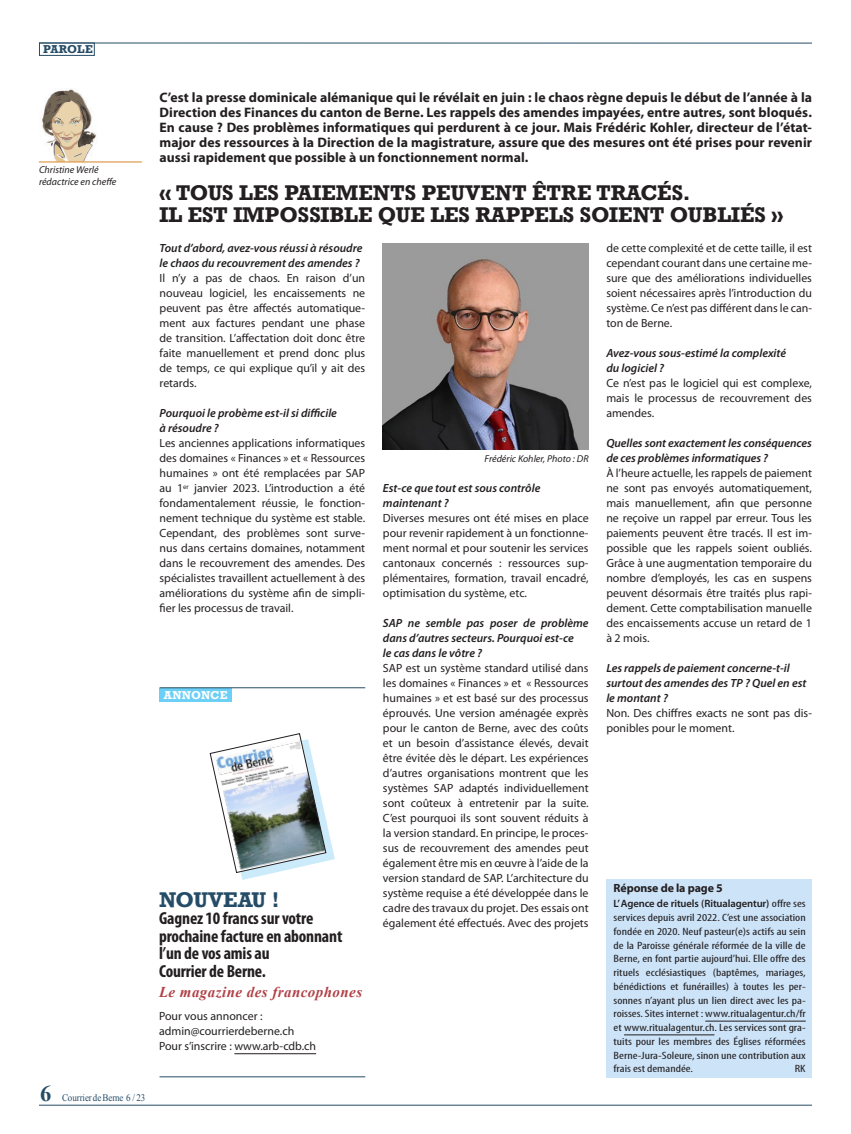
<style>
.page{position:relative;width:851px;height:1134px;background:#fff}
.page>*{position:absolute;margin:0;border:0;box-sizing:border-box;transform-origin:0 0}
.t1{font:700 22.5px "Times New Roman";color:#254c67}
.t2{font:700 20px/22.5px "Rockwell";color:#231f20}
.t3{font:700 20px "Rockwell";letter-spacing:-.015em;color:#254c67}
.t4{font:700 condensed 17.5px/17.5px "Myriad Pro";letter-spacing:-.01em;color:#231f20}
.t5{font:italic 700 15px "Times New Roman";letter-spacing:.03em;color:#b14147}
.t6{font:700 13.75px/15px "Myriad Pro";color:#231f20;text-align:justify}
.t7{font:11.88px/15px "Myriad Pro";color:#231f20;text-align:justify}
.t8{font:italic 600 11.88px/15px "Myriad Pro";color:#231f20}
.t9{font:700 11.88px "Myriad Pro";letter-spacing:-.01em;color:#231f20}
.t10{font:700 10.75px "Rockwell";letter-spacing:.015em;color:#fff}
.t11{font:700 10.75px "Rockwell";letter-spacing:.005em;color:#254c67}
.t12{font:condensed 10.62px/13.8px "Myriad Pro";color:#231f20;text-align:justify;scale:1.25 1}
.t13{font:italic 10px/11.2px "Myriad Pro";color:#231f20}
.t14{font:10px "Times New Roman";letter-spacing:-.01em;color:#254c67;scale:.9 1}
.s1{font-weight:600;font-stretch:normal}
</style>
<div class="page">
<hr style="left:39px;top:1105px;width:772px;height:1px;background:#254c67">
<div style="left:39px;top:43px;width:56px;height:13px;border:1px solid #254c67"></div>
<hr style="left:39px;top:43px;width:772px;height:1px;background:#254c67">
<div style="left:606px;top:879px;width:205px;height:199px;background:#cce3f8"></div>
<hr style="left:705px;top:1021px;width:100px;height:1px;background:#231f20">
<hr style="left:624px;top:1034px;width:90px;height:1px;background:#231f20">
<img style="left:383px;top:244px;width:205px;height:205px">
<hr style="left:234px;top:1053px;width:82px;height:1px;background:#231f20">
<img style="left:210px;top:733px;width:125px;height:147px">
<div style="left:159px;top:688px;width:73px;height:13px;background:#6bcff6"></div>
<hr style="left:159px;top:687px;width:206px;height:1px;background:#254c67">
<hr style="left:159px;top:1076px;width:206px;height:1px;background:#254c67">
<hr style="left:39px;top:162px;width:103px;height:1px;background:#d88629">
<img style="left:39px;top:89px;width:58px;height:74px">
<p class="t11" style="left:43px;top:43px;width:51px">PAROLE</p>
<p class="t13" style="left:39px;top:164px;width:79px">Christine Werlé rédactrice en cheffe</p>
<h1 class="t1" style="left:40px;top:1078px;width:13px">6</h1>
<p class="t14" style="left:62px;top:1091px;width:94px">Courrier de Berne 6 / 23</p>
<p class="t6" style="left:159px;top:90px;width:654px">C’est la presse dominicale alémanique qui le révélait en juin : le chaos règne depuis le début de l’année à la Direction des Finances du canton de Berne. Les rappels des amendes impayées, entre autres, sont bloqués.<br>En cause ? Des problèmes informatiques qui perdurent à ce jour. Mais Frédéric Kohler, directeur de l’état&shy;major des ressources à la Direction de la magistrature, assure que des mesures ont été prises pour revenir aussi rapidement que possible à un fonctionnement normal.</p>
<h2 class="t2" style="left:159px;top:181px;width:625px">« TOUS LES PAIEMENTS PEUVENT ÊTRE TRACÉS.<br>IL EST IMPOSSIBLE QUE LES RAPPELS SOIENT OUBLIÉS »</h2>
<p class="t8" style="left:159px;top:241px;width:204px">Tout d’abord, avez-vous réussi à résoudre le chaos du recouvrement des amendes ?</p>
<p class="t7" style="left:159px;top:271px;width:207px">Il n’y a pas de chaos. En raison d’un nouveau logiciel, les encaissements ne peuvent pas être affectés automatique&shy;ment aux factures pendant une phase de transition. L’affectation doit donc être faite manuellement et prend donc plus de temps, ce qui explique qu’il y ait des retards.</p>
<p class="t8" style="left:159px;top:406px;width:179px">Pourquoi le probème est-il si difficile à résoudre ?</p>
<p class="t7" style="left:159px;top:436px;width:207px">Les anciennes applications informatiques des domaines « Finances » et « Ressources humaines » ont été remplacées par SAP au 1<sup>er</sup> janvier 2023. L’introduction a été fondamentalement réussie, le fonction&shy;nement technique du système est stable.<br>Cependant, des problèmes sont surve&shy;nus dans certains domaines, notamment dans le recouvrement des amendes. Des spécialistes travaillent actuellement à des améliorations du système afin de simpli&shy;fier les processus de travail.</p>
<p class="t10" style="left:164px;top:688px;width:65px">ANNONCE</p>
<h2 class="t3" style="left:159px;top:887px;width:122px">NOUVEAU !</h2>
<h3 class="t4" style="left:159px;top:909px;width:185px">Gagnez 10 francs sur votre prochaine facture en abonnant l’un de vos amis au<br>Courrier de Berne.</h3>
<p class="t5" style="left:159px;top:982px;width:204px">Le magazine des francophones</p>
<p class="t7" style="left:159px;top:1008px;width:159px;text-align:left">Pour vous annoncer : admin@courrierdeberne.ch<br>Pour s’inscrire : www.arb-cdb.ch</p>
<p class="t13" style="left:484px;top:453px;width:105px">Frédéric Kohler, Photo : DR</p>
<p class="t8" style="left:383px;top:480px;width:159px">Est-ce que tout est sous contrôle maintenant ?</p>
<p class="t7" style="left:383px;top:510px;width:207px">Diverses mesures ont été mises en place pour revenir rapidement à un fonctionne&shy;ment normal et pour soutenir les services cantonaux concernés : ressources sup&shy;plémentaires, formation, travail encadré, optimisation du système, etc.</p>
<p class="t8" style="left:383px;top:615px;width:207px">SAP ne semble pas poser de problème dans d’autres secteurs. Pourquoi est-ce<br>le cas dans le vôtre ?</p>
<p class="t7" style="left:383px;top:660px;width:207px">SAP est un système standard utilisé dans les domaines « Finances » et « Ressources humaines » et est basé sur des processus éprouvés. Une version aménagée exprès pour le canton de Berne, avec des coûts et un besoin d’assistance élevés, devait être évitée dès le départ. Les expériences d’autres organisations montrent que les systèmes SAP adaptés individuellement sont coûteux à entretenir par la suite.<br>C’est pourquoi ils sont souvent réduits à la version standard. En principe, le proces&shy;sus de recouvrement des amendes peut également être mis en œuvre à l’aide de la version standard de SAP. L’architecture du système requise a été développée dans le cadre des travaux du projet. Des essais ont également été effectués. Avec des projets</p>
<p class="t7" style="left:606px;top:241px;width:207px">de cette complexité et de cette taille, il est cependant courant dans une certaine me&shy;sure que des améliorations individuelles soient nécessaires après l’introduction du système. Ce n’est pas différent dans le can&shy;ton de Berne.</p>
<p class="t8" style="left:606px;top:346px;width:181px">Avez-vous sous-estimé la complexité du logiciel ?</p>
<p class="t7" style="left:606px;top:376px;width:207px">Ce n’est pas le logiciel qui est complexe, mais le processus de recouvrement des amendes.</p>
<p class="t8" style="left:606px;top:436px;width:207px">Quelles sont exactement les conséquences de ces problèmes informatiques ?</p>
<p class="t7" style="left:606px;top:466px;width:207px">À l’heure actuelle, les rappels de paiement ne sont pas envoyés automatiquement, mais manuellement, afin que personne ne reçoive un rappel par erreur. Tous les paiements peuvent être tracés. Il est im&shy;possible que les rappels soient oubliés.<br>Grâce à une augmentation temporaire du nombre d’employés, les cas en suspens peuvent désormais être traités plus rapi&shy;dement. Cette comptabilisation manuelle des encaissements accuse un retard de 1 à 2 mois.</p>
<p class="t8" style="left:606px;top:661px;width:201px">Les rappels de paiement concerne-t-il surtout des amendes des TP ? Quel en est le montant ?</p>
<p class="t7" style="left:606px;top:706px;width:207px">Non. Des chiffres exacts ne sont pas dis&shy;ponibles pour le moment.</p>
<p class="t9" style="left:613px;top:881px;width:111px">Réponse de la page 5</p>
<p class="t12" style="left:613px;top:897px;width:155px"><span class="s1">L’Agence de rituels (Ritualagentur)</span> offre ses services depuis avril 2022. C’est une association fondée en 2020. Neuf pasteur(e)s actifs au sein de la Paroisse générale réformée de la ville de Berne, en font partie aujourd’hui. Elle offre des rituels ecclésiastiques (baptêmes, mariages, bénédictions et funérailles) à toutes les per&shy;sonnes n’ayant plus un lien direct avec les pa&shy;roisses. Sites internet : www.ritualagentur.ch/fr et www.ritualagentur.ch. Les services sont gra&shy;tuits pour les membres des Églises réformées Berne-Jura-Soleure, sinon une contribution aux frais est demandée.</p>
<p class="t12" style="left:794px;top:1062px;width:10px">RK</p>
</div>
